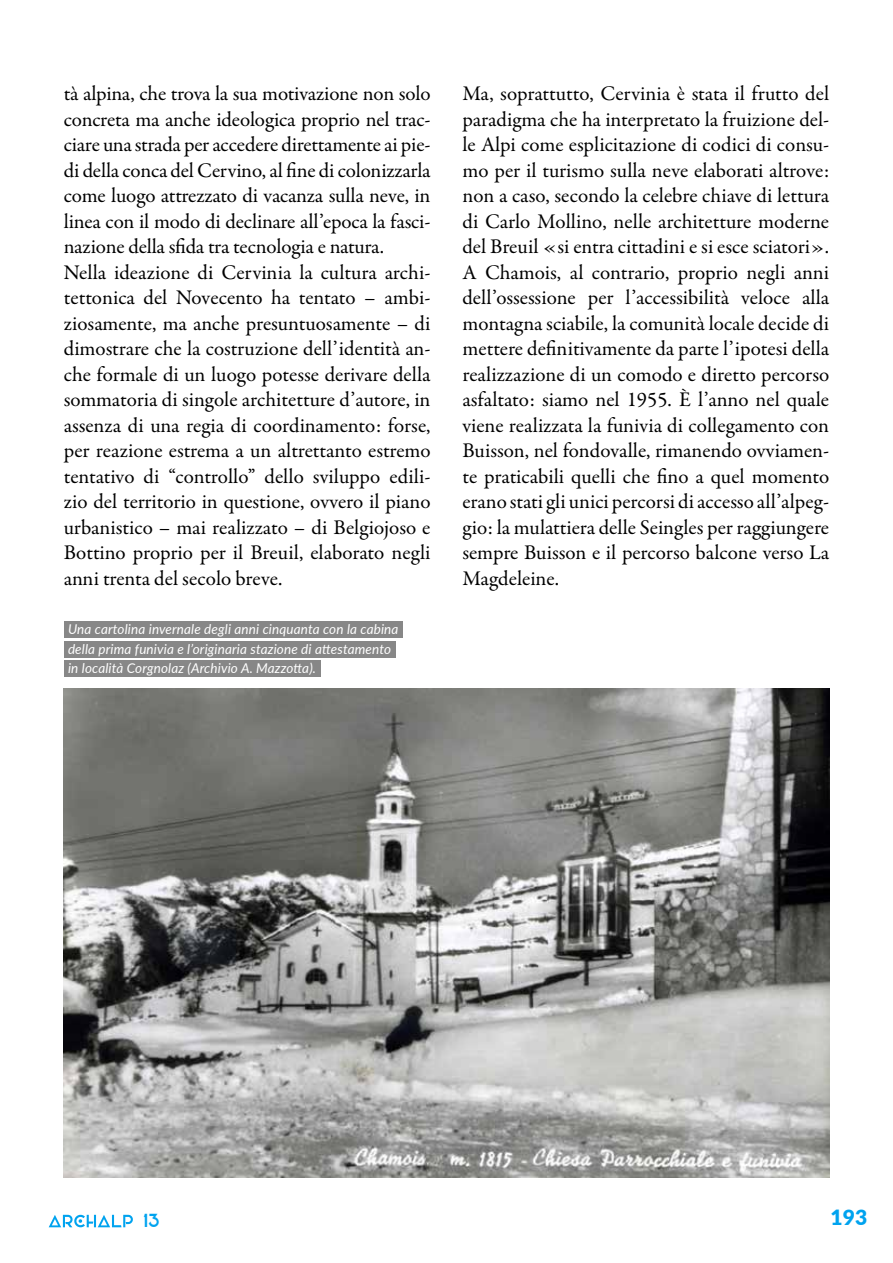
<style>
.page{position:relative;width:893px;height:1263px;background:#fff}
.page>*{position:absolute;margin:0;border:0;box-sizing:border-box;transform-origin:0 0}
.t1{font:21px/25.5px "Garamond Premr Pro";letter-spacing:-.005em;color:#000}
.t2{font:900 21px "Lato";color:#00a3ef}
.t3{font:18px "Elianto";color:#00a3ef}
.t4{font:italic 13.5px/19.5px "Lato";letter-spacing:.01em;color:#fff}
</style>
<div class="page">
<svg style="left:49px;top:1215px;width:84px;height:12px"></svg>
<img style="left:64px;top:689px;width:765px;height:489px">
<div style="left:64px;top:622px;width:339px;height:16px;background:#878787"></div>
<div style="left:64px;top:641px;width:331px;height:16px;background:#878787"></div>
<div style="left:64px;top:661px;width:256px;height:16px;background:#878787"></div>
<p class="t1" style="left:64px;top:81px;width:368px">tà alpina, che trova la sua motivazione non solo concreta ma anche ideologica proprio nel trac&shy;ciare una strada per accedere direttamente ai pie&shy;di della conca del Cervino, al fine di colonizzarla come luogo attrezzato di vacanza sulla neve, in linea con il modo di declinare all’epoca la fasci&shy;nazione della sfida tra tecnologia e natura.<br>Nella ideazione di Cervinia la cultura archi&shy;tettonica del Novecento ha tentato – ambi&shy;ziosamente, ma anche presuntuosamente – di dimostrare che la costruzione dell’identità an&shy;che formale di un luogo potesse derivare della sommatoria di singole architetture d’autore, in assenza di una regia di coordinamento: forse, per reazione estrema a un altrettanto estremo tentativo di “controllo” dello sviluppo edili&shy;zio del territorio in questione, ovvero il piano urbanistico – mai realizzato – di Belgiojoso e Bottino proprio per il Breuil, elaborato negli anni trenta del secolo breve.</p>
<p class="t1" style="left:462px;top:81px;width:368px;text-align:justify">Ma, soprattutto, Cervinia è stata il frutto del paradigma che ha interpretato la fruizione del&shy;le Alpi come esplicitazione di codici di consu&shy;mo per il turismo sulla neve elaborati altrove: non a caso, secondo la celebre chiave di lettura di Carlo Mollino, nelle architetture moderne del Breuil «si entra cittadini e si esce sciatori».<br>A Chamois, al contrario, proprio negli anni dell’ossessione per l’accessibilità veloce alla montagna sciabile, la comunità locale decide di mettere definitivamente da parte l’ipotesi della realizzazione di un comodo e diretto percorso asfaltato: siamo nel 1955. È l’anno nel quale viene realizzata la funivia di collegamento con Buisson, nel fondovalle, rimanendo ovviamen&shy;te praticabili quelli che fino a quel momento erano stati gli unici percorsi di accesso all’alpeg&shy;gio: la mulattiera delle Seingles per raggiungere sempre Buisson e il percorso balcone verso La Magdeleine.</p>
<p class="t4" style="left:68px;top:619px;width:332px">Una cartolina invernale degli anni cinquanta con la cabina della prima funivia e l’originaria stazione di attestamento in località Corgnolaz (Archivio A. Mazzotta).</p>
<p class="t3" style="left:143px;top:1210px;width:18px">13</p>
<p class="t2" style="left:830px;top:1201px;width:38px">193</p>
</div>
